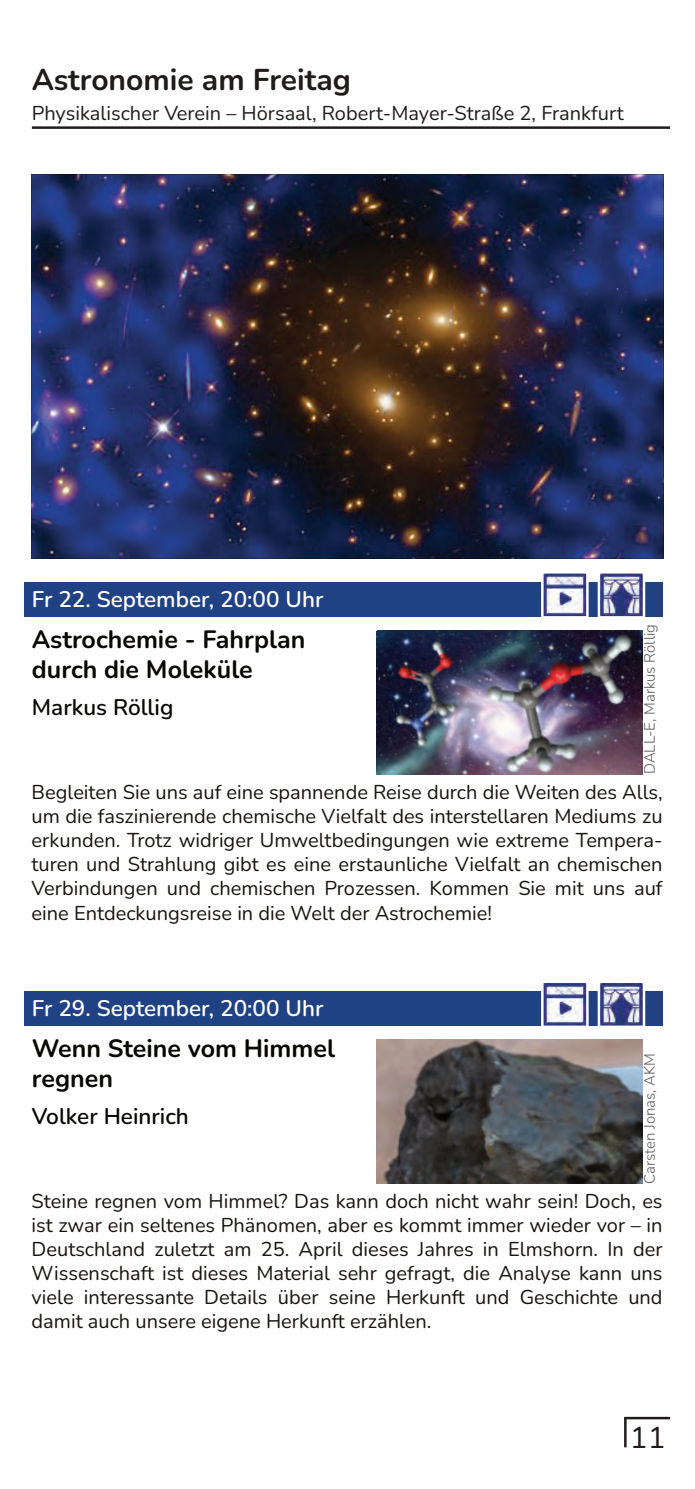
<style>
.page{position:relative;width:695px;height:1489px;background:#fff}
.page>*{position:absolute;margin:0;border:0;box-sizing:border-box;transform-origin:0 0}
.t1{font:700 30px "Nunito";color:#211c1c}
.t2{font:30px "Nunito";color:#211c1c}
.t3{font:700 25px/30px "Nunito";color:#080704}
.t4{font:600 22.5px "Nunito";color:#fff}
.t5{font:600 22.5px "Nunito";color:#080704}
.t6{font:20px/24px "Nunito";color:#181412;text-align:justify}
.t7{font:20px "Nunito";color:#211c1c}
.t8{font:300 15px "Nunito";color:rgb(35 30 29/.75)}
</style>
<div class="page">
<hr style="left:624px;top:1416px;width:46px;height:3px;background:#211c1c">
<hr style="left:32px;top:126px;width:638px;height:3px;background:#211c1c">
<hr style="left:624px;top:1417px;width:2px;height:30px;background:#211c1c">
<img style="left:377px;top:630px;width:265px;height:144px">
<div style="left:25px;top:582px;width:638px;height:34px;background:#204284"></div>
<svg style="left:597px;top:573px;width:48px;height:44px;background:#888db3"></svg>
<svg style="left:541px;top:573px;width:47px;height:44px;background:#b0b3cc"></svg>
<img style="left:32px;top:174px;width:631px;height:384px">
<img style="left:377px;top:1039px;width:265px;height:144px">
<div style="left:25px;top:991px;width:638px;height:34px;background:#204284"></div>
<svg style="left:597px;top:983px;width:48px;height:43px;background:#8489b0"></svg>
<svg style="left:541px;top:983px;width:47px;height:43px;background:#acafc9"></svg>
<h1 class="t1" style="left:32px;top:60px;width:320px">Astronomie am Freitag</h1>
<p class="t7" style="left:32px;top:100px;width:593px">Physikalischer Verein – Hörsaal, Robert-Mayer-Straße 2, Frankfurt</p>
<p class="t4" style="left:32px;top:584px;width:293px">Fr 22. September, 20:00 Uhr</p>
<p class="t8" style="left:639px;top:774px;width:151px;rotate:-90deg">DALL-E, Markus Röllig</p>
<p class="t6" style="left:32px;top:780px;width:632px">Begleiten Sie uns auf eine spannende Reise durch die Weiten des Alls, um die faszinierende chemische Vielfalt des interstellaren Mediums zu erkunden. Trotz widriger Umweltbedingungen wie extreme Tempera&shy;turen und Strahlung gibt es eine erstaunliche Vielfalt an chemischen Verbindungen und chemischen Prozessen. Kommen Sie mit uns auf eine Entdeckungsreise in die Welt der Astrochemie!</p>
<p class="t3" style="left:32px;top:624px;width:275px">Astrochemie - Fahrplan durch die Moleküle</p>
<p class="t5" style="left:32px;top:692px;width:143px">Markus Röllig</p>
<p class="t4" style="left:32px;top:992px;width:293px">Fr 29. September, 20:00 Uhr</p>
<p class="t3" style="left:32px;top:1034px;width:304px">Wenn Steine vom Himmel regnen</p>
<p class="t5" style="left:32px;top:1101px;width:158px">Volker Heinrich</p>
<p class="t8" style="left:639px;top:1183px;width:132px;rotate:-90deg">Carsten Jonas, AKM</p>
<p class="t6" style="left:32px;top:1188px;width:632px">Steine regnen vom Himmel? Das kann doch nicht wahr sein! Doch, es ist zwar ein seltenes Phänomen, aber es kommt immer wieder vor – in Deutschland zuletzt am 25. April dieses Jahres in Elmshorn. In der Wissenschaft ist dieses Material sehr gefragt, die Analyse kann uns viele interessante Details über seine Herkunft und Geschichte und damit auch unsere eigene Herkunft erzählen.</p>
<h1 class="t2" style="left:629px;top:1417px;width:38px">11</h1>
</div>
